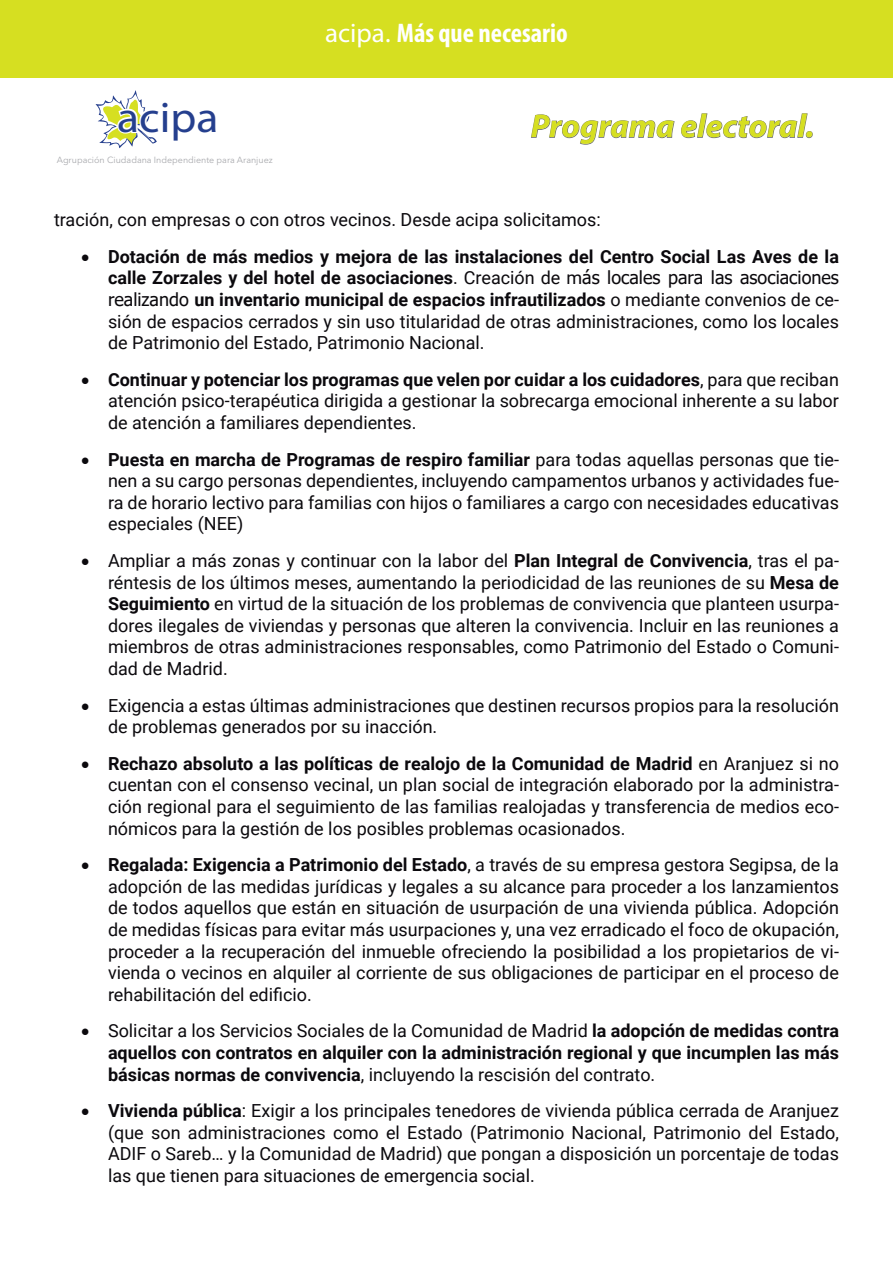
<style>
.page{position:relative;width:893px;height:1263px;background:#fff}
.page>*{position:absolute;margin:0;border:0;box-sizing:border-box;transform-origin:0 0}
.t1{font:43.35px "Myriad Pro";color:#253f8e;scale:1.05 1}
.t2{font:italic 700 33px "Myriad Pro";color:#d6df21}
.t3{font:700 condensed 27px "Myriad Pro";color:#fff}
.t4{font:18px/21.6px "Roboto";color:#0b090d;text-align:justify}
.t5{font:700 18px/21.6px "Roboto";color:#0b090d;text-align:justify}
.t6{font:8.85px "Avenir Next LT Pro";color:#a8a9ad}
.s1{font-weight:400;font-stretch:normal}
.s2{font-weight:700}
.s3{font-family:"Tahoma"}
.s4{font-weight:400}
</style>
<div class="page">
<div style="left:0;top:0;width:893px;height:78px;background:#d6df21"></div>
<svg style="left:96px;top:90px;width:61px;height:58px"></svg>
<svg style="left:531px;top:114px;width:144px;height:31px"></svg>
<svg style="left:681px;top:113px;width:131px;height:25px"></svg>
<h1 class="t1" style="left:117px;top:90px;width:98px">acipa</h1>
<p class="t6" style="left:57px;top:155px;width:217px">Agrupación Ciudadana Independiente para Aranjuez</p>
<h3 class="t3" style="left:325px;top:16px;width:244px"><span class="s1">acipa.</span> Más que necesario</h3>
<h2 class="t2" style="left:531px;top:105px;width:285px">Programa electoral.</h2>
<p class="t4" style="left:54px;top:208px;width:548px">tración, con empresas o con otros vecinos. Desde acipa solicitamos:</p>
<p class="t4" style="left:108px;top:245px;width:732px;text-indent:-27px">• <span class="s2">Dotación de más medios y mejora de las instalaciones del Centro Social Las Aves de la calle Zorzales y del hotel de asociaciones</span>. Creación de m<span class="s3">ás locales para las asociaciones realizando</span> <span class="s2">un inventario municipal de espacios infrautilizados</span> o mediante convenios de ce&shy;sión de espacios cerrados y sin uso titularidad de otras administraciones, como los locales de Patrimonio del Estado, Patrimonio Nacional.</p>
<p class="t4" style="left:108px;top:368px;width:732px;text-indent:-27px">• <span class="s2">Continuar y potenciar los programas que velen por cuidar a los cuidadores</span>, para que reciban atención psico-terapéutica dirigida a gestionar la sobrecarga emocional inherente a su labor de atención a familiares dependientes.</p>
<p class="t4" style="left:108px;top:448px;width:732px;text-indent:-27px">• <span class="s2">Puesta en marcha de Programas de respiro familiar</span> para todas aquellas personas que tie&shy;nen a su cargo personas dependientes, incluyendo campamentos urbanos y actividades fue&shy;ra de horario lectivo para familias con hijos o familiares a cargo con necesidades educativas especiales (NEE)</p>
<p class="t4" style="left:108px;top:549px;width:732px;text-indent:-27px">• Ampliar a más zonas y continuar con la labor del <span class="s2">Plan Integral de Convivencia</span>, tras el pa&shy;réntesis de los últimos meses, aumentando la periodicidad de las reuniones de su <span class="s2">Mesa de Seguimiento</span> en virtud de la situación de los problemas de convivencia que planteen usurpa&shy;dores ilegales de viviendas y personas que alteren la convivencia. Incluir en las reuniones a miembros de otras administraciones responsables, como Patrimonio del Estado o Comuni&shy;dad de Madrid.</p>
<p class="t4" style="left:108px;top:694px;width:732px;text-indent:-27px">• Exigencia a estas últimas administraciones que destinen recursos propios para la resolución de problemas generados por su inacción.</p>
<p class="t4" style="left:108px;top:752px;width:732px;text-indent:-27px">• <span class="s2">Rechazo absoluto a las políticas de realojo de la Comunidad de Madrid</span> en Aranjuez si no cuentan con el consenso vecinal, un plan social de integración elaborado por la administra&shy;ción regional para el seguimiento de las familias realojadas y transferencia de medios eco&shy;nómicos para la gestión de los posibles problemas ocasionados.</p>
<p class="t4" style="left:108px;top:853px;width:732px;text-indent:-27px">• <span class="s2">Regalada: Exigencia a Patrimonio del Estado</span>, a través de su empresa gestora Segipsa, de la adopción de las medidas jurídicas y legales a su alcance para proceder a los lanzamientos de todos aquellos que están en situación de usurpación de una vivienda pública. Adopción de medidas físicas para evitar más usurpaciones y, una vez erradicado el foco de okupación, proceder a la recuperación del inmueble ofreciendo la posibilidad a los propietarios de vi&shy;vienda o vecinos en alquiler al corriente de sus obligaciones de participar en el proceso de rehabilitación del edificio.</p>
<p class="t5" style="left:108px;top:1019px;width:732px;text-indent:-27px">• <span class="s4">Solicitar a los Servicios Sociales de la Comunidad de Madrid</span> la adopción de medidas contra aquellos con contratos en alquiler con la administración regional y que incumplen las más básicas normas de convivencia<span class="s4">, incluyendo la rescisión del contrato.</span></p>
<p class="t4" style="left:108px;top:1099px;width:732px;text-indent:-27px">• <span class="s2">Vivienda pública</span>: Exigir a los principales tenedores de vivienda pública cerrada de Aranjuez (que son administraciones como el Estado (Patrimonio Nacional, Patrimonio del Estado, ADIF o Sareb… y la Comunidad de Madrid) que pongan a disposición un porcentaje de todas las que tienen para situaciones de emergencia social.</p>
</div>
